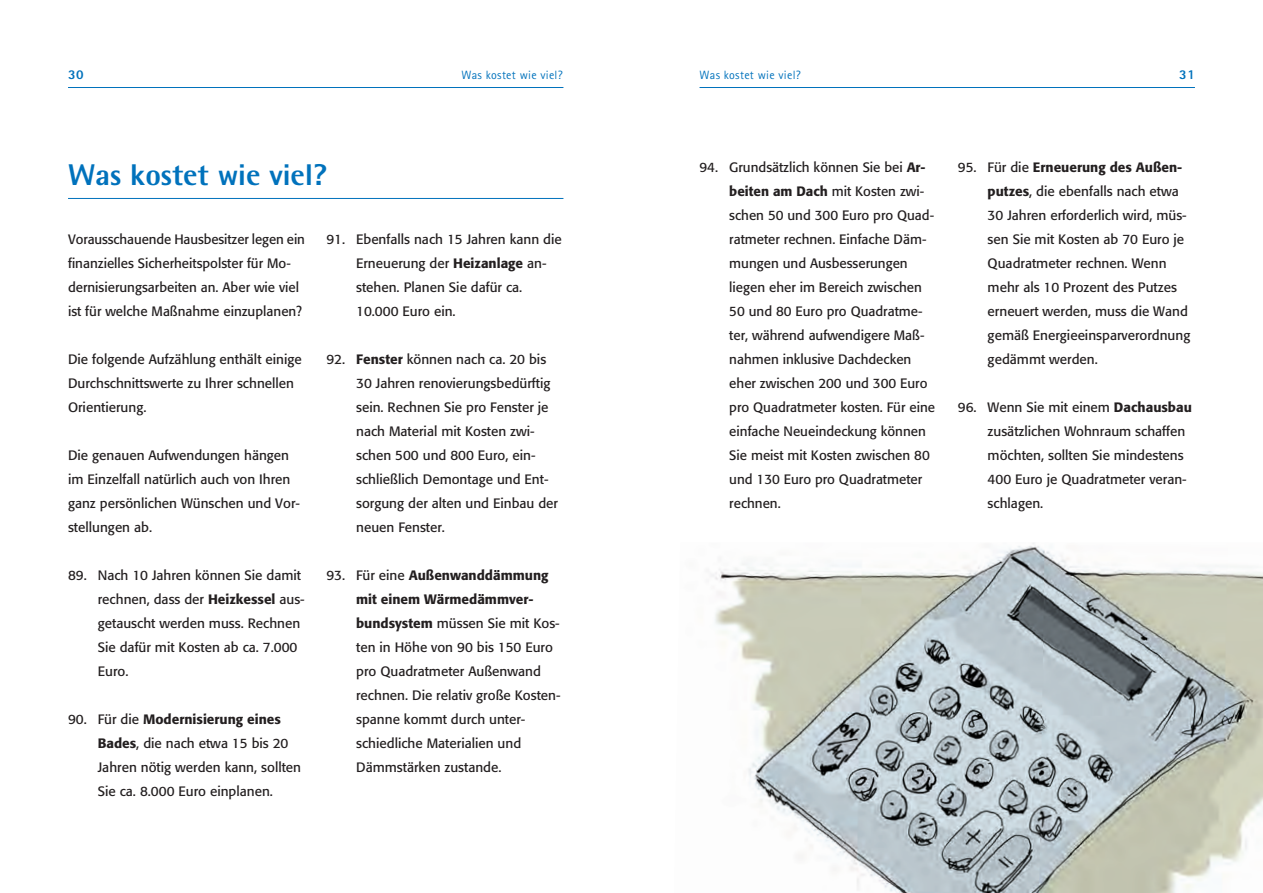
<style>
.page{position:relative;width:1263px;height:893px;background:#fff}
.page>*{position:absolute;margin:0;border:0;box-sizing:border-box;transform-origin:0 0}
.t1{font:800 30px "AT Rotis Semi Sans";color:#0072bc}
.t2{font:13.5px/24px "Formata";color:#231f20}
.t3{font:800 13.5px "AT Rotis Sans Serif";color:#0072bc}
.t4{font:12px "AT Rotis Sans Serif";letter-spacing:.025em;color:#0072bc}
.s1{font-weight:500}
</style>
<div class="page">
<hr style="left:68px;top:87px;width:495px;height:1px;background:#0072bc">
<hr style="left:68px;top:198px;width:495px;height:1px;background:#0072bc">
<hr style="left:699px;top:87px;width:496px;height:1px;background:#0072bc">
<img style="left:711px;top:543px;width:552px;height:350px">
<p class="t3" style="left:68px;top:65px;width:17px">30</p>
<p class="t4" style="left:461px;top:67px;width:103px">Was kostet wie viel?</p>
<p class="t4" style="left:699px;top:67px;width:103px">Was kostet wie viel?</p>
<p class="t3" style="left:1179px;top:65px;width:17px">31</p>
<h1 class="t1" style="left:68px;top:156px;width:260px">Was kostet wie viel?</h1>
<p class="t2" style="left:729px;top:156px;width:207px;text-indent:-30px">94. Grundsätzlich können Sie bei <span class="s1">Ar&shy;beiten am Dach</span> mit Kosten zwi&shy;schen 50 und 300 Euro pro Quad&shy;ratmeter rechnen. Einfache Däm&shy;mungen und Ausbesserungen liegen eher im Bereich zwischen<br>50 und 80 Euro pro Quadratme&shy;ter, während aufwendigere Maß&shy;nahmen inklusive Dachdecken eher zwischen 200 und 300 Euro pro Quadratmeter kosten. Für eine einfache Neueindeckung können<br>Sie meist mit Kosten zwischen 80 und 130 Euro pro Quadratmeter rechnen.</p>
<p class="t2" style="left:988px;top:156px;width:204px;text-indent:-30px">95. Für die <span class="s1">Erneuerung des Außen&shy;putzes</span>, die ebenfalls nach etwa<br>30 Jahren erforderlich wird, müs&shy;sen Sie mit Kosten ab 70 Euro je<br>Quadratmeter rechnen. Wenn mehr als 10 Prozent des Putzes erneuert werden, muss die Wand gemäß Energieeinsparverordnung gedämmt werden.</p>
<p class="t2" style="left:68px;top:227px;width:238px">Vorausschauende Hausbesitzer legen ein finanzielles Sicherheitspolster für Mo&shy;dernisierungsarbeiten an. Aber wie viel ist für welche Maßnahme einzuplanen?</p>
<p class="t2" style="left:68px;top:347px;width:235px">Die folgende Aufzählung enthält einige<br>Durchschnittswerte zu Ihrer schnellen<br>Orientierung.</p>
<p class="t2" style="left:68px;top:443px;width:233px">Die genauen Aufwendungen hängen im Einzelfall natürlich auch von Ihren ganz persönlichen Wünschen und Vor&shy;stellungen ab.</p>
<p class="t2" style="left:98px;top:563px;width:208px;text-indent:-30px">89. Nach 10 Jahren können Sie damit rechnen, dass der <span class="s1">Heizkessel</span> aus&shy;getauscht werden muss. Rechnen<br>Sie dafür mit Kosten ab ca. 7.000<br>Euro.</p>
<p class="t2" style="left:98px;top:707px;width:205px;text-indent:-30px">90. Für die <span class="s1">Modernisierung eines<br>Bades</span>, die nach etwa 15 bis 20<br>Jahren nötig werden kann, sollten<br>Sie ca. 8.000 Euro einplanen.</p>
<p class="t2" style="left:356px;top:227px;width:207px;text-indent:-30px">91. Ebenfalls nach 15 Jahren kann die<br>Erneuerung der <span class="s1">Heizanlage</span> an&shy;stehen. Planen Sie dafür ca.<br>10.000 Euro ein.</p>
<p class="t2" style="left:356px;top:347px;width:203px;text-indent:-30px">92. <span class="s1">Fenster</span> können nach ca. 20 bis<br>30 Jahren renovierungsbedürftig sein. Rechnen Sie pro Fenster je nach Material mit Kosten zwi&shy;schen 500 und 800 Euro, ein&shy;schließlich Demontage und Ent&shy;sorgung der alten und Einbau der neuen Fenster.</p>
<p class="t2" style="left:356px;top:563px;width:206px;text-indent:-30px">93. Für eine <span class="s1">Außenwanddämmung mit einem Wärmedämmver&shy;bundsystem</span> müssen Sie mit Kos&shy;ten in Höhe von 90 bis 150 Euro pro Quadratmeter Außenwand rechnen. Die relativ große Kosten&shy;spanne kommt durch unter&shy;schiedliche Materialien und<br>Dämmstärken zustande.</p>
<p class="t2" style="left:988px;top:396px;width:206px;text-indent:-30px">96. Wenn Sie mit einem <span class="s1">Dachausbau </span>zusätzlichen Wohnraum schaffen möchten, sollten Sie mindestens<br>400 Euro je Quadratmeter veran&shy;schlagen.</p>
</div>
